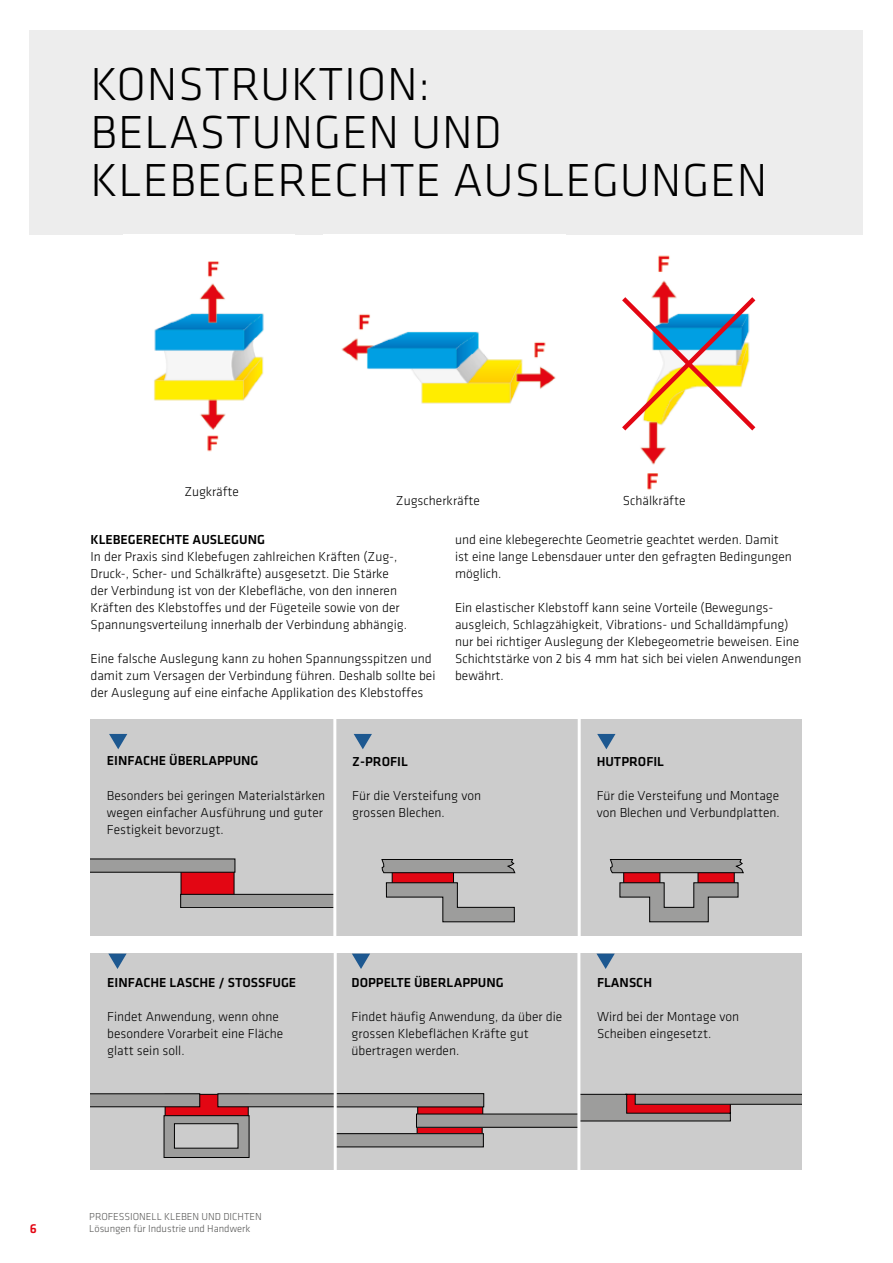
<style>
.page{position:relative;width:893px;height:1263px;background:#fff}
.page>*{position:absolute;margin:0;border:0;box-sizing:border-box;transform-origin:0 0}
.t1{font:300 48px/48px "Klavika";letter-spacing:.015em;color:#000}
.t2{font:300 13.5px/17px "Klavika";color:#000}
.t3{font:500 13.5px "Klavika";color:#000}
.t4{font:500 13.5px "Klavika";color:#e30613}
.t5{font:300 10.5px/12.6px "Klavika";color:#575756}
</style>
<div class="page">
<div style="left:30px;top:30px;width:833px;height:204px;background:#ededed"></div>
<div style="left:91px;top:719px;width:711px;height:217px;background:#ccc"></div>
<div style="left:91px;top:953px;width:711px;height:217px;background:#ccc"></div>
<img style="left:154px;top:261px;width:110px;height:191px">
<img style="left:341px;top:314px;width:215px;height:90px">
<img style="left:640px;top:255px;width:33px;height:235px">
<svg style="left:622px;top:292px;width:134px;height:143px"></svg>
<div style="left:181px;top:868px;width:53px;height:29px;background:#e30613"></div>
<svg style="left:180px;top:894px;width:153px;height:14px;background:#888887"></svg>
<svg style="left:91px;top:859px;width:145px;height:14px;background:#8c8b8a"></svg>
<div style="left:392px;top:871px;width:62px;height:13px;background:#e30613;border:1px solid #000"></div>
<svg style="left:385px;top:882px;width:130px;height:40px"></svg>
<svg style="left:381px;top:859px;width:134px;height:14px;background:#888786"></svg>
<svg style="left:91px;top:1093px;width:711px;height:65px"></svg>
<div style="left:698px;top:871px;width:37px;height:13px;background:#e30613;border:1px solid #000"></div>
<div style="left:623px;top:871px;width:37px;height:13px;background:#e30613;border:1px solid #000"></div>
<svg style="left:610px;top:859px;width:134px;height:14px;background:#878786"></svg>
<svg style="left:619px;top:882px;width:120px;height:40px"></svg>
<hr style="left:333px;top:712px;width:3px;height:231px;background:#fff">
<hr style="left:578px;top:712px;width:3px;height:230px;background:#fff">
<hr style="left:334px;top:946px;width:3px;height:242px;background:#fff">
<hr style="left:577px;top:946px;width:3px;height:251px;background:#fff">
<svg style="left:109px;top:734px;width:18px;height:15px"></svg>
<svg style="left:354px;top:734px;width:18px;height:15px"></svg>
<svg style="left:597px;top:734px;width:18px;height:15px"></svg>
<svg style="left:108px;top:954px;width:19px;height:15px"></svg>
<svg style="left:352px;top:954px;width:18px;height:15px"></svg>
<svg style="left:596px;top:954px;width:19px;height:15px"></svg>
<h1 class="t1" style="left:91px;top:60px;width:678px">KONSTRUKTION:<br>BELASTUNGEN UND<br>KLEBEGERECHTE AUSLEGUNGEN</h1>
<p class="t2" style="left:184px;top:483px;width:56px">Zugkräfte</p>
<p class="t2" style="left:396px;top:492px;width:86px">Zugscherkräfte</p>
<p class="t2" style="left:623px;top:492px;width:64px">Schälkräfte</p>
<p class="t3" style="left:91px;top:531px;width:176px">KLEBEGERECHTE AUSLEGUNG</p>
<p class="t2" style="left:91px;top:548px;width:318px">In der Praxis sind Klebefugen zahlreichen Kräften (Zug-, Druck-, Scher- und Schälkräfte) ausgesetzt. Die Stärke der Verbindung ist von der Klebefläche, von den inneren Kräften des Klebstoffes und der Fügeteile sowie von der Spannungsverteilung innerhalb der Verbindung abhängig.</p>
<p class="t2" style="left:91px;top:650px;width:346px">Eine falsche Auslegung kann zu hohen Spannungsspitzen und damit zum Versagen der Verbindung führen. Deshalb sollte bei der Auslegung auf eine einfache Applikation des Klebstoffes</p>
<p class="t2" style="left:455px;top:531px;width:338px">und eine klebegerechte Geometrie geachtet werden. Damit ist eine lange Lebensdauer unter den gefragten Bedingungen möglich.</p>
<p class="t2" style="left:455px;top:599px;width:348px">Ein elastischer Klebstoff kann seine Vorteile (Bewegungs&shy;ausgleich, Schlagzähigkeit, Vibrations- und Schalldämpfung) nur bei richtiger Auslegung der Klebegeometrie beweisen. Eine Schichtstärke von 2 bis 4 mm hat sich bei vielen Anwendungen bewährt.</p>
<p class="t3" style="left:107px;top:752px;width:153px">EINFACHE ÜBERLAPPUNG</p>
<p class="t2" style="left:107px;top:786px;width:220px">Besonders bei geringen Materialstärken wegen einfacher Ausführung und guter<br>Festigkeit bevorzugt.</p>
<p class="t3" style="left:352px;top:752px;width:57px">Z-PROFIL</p>
<p class="t2" style="left:352px;top:786px;width:130px">Für die Versteifung von grossen Blechen.</p>
<p class="t3" style="left:597px;top:752px;width:69px">HUTPROFIL</p>
<p class="t2" style="left:597px;top:786px;width:185px">Für die Versteifung und Montage von Blechen und Verbundplatten.</p>
<p class="t3" style="left:107px;top:973px;width:190px">EINFACHE LASCHE / STOSSFUGE</p>
<p class="t2" style="left:107px;top:1007px;width:178px">Findet Anwendung, wenn ohne besondere Vorarbeit eine Fläche glatt sein soll.</p>
<p class="t3" style="left:352px;top:973px;width:154px">DOPPELTE ÜBERLAPPUNG</p>
<p class="t2" style="left:352px;top:1007px;width:212px">Findet häufig Anwendung, da über die grossen Klebeflächen Kräfte gut übertragen werden.</p>
<p class="t3" style="left:597px;top:973px;width:57px">FLANSCH</p>
<p class="t2" style="left:597px;top:1007px;width:144px">Wird bei der Montage von<br>Scheiben eingesetzt.</p>
<p class="t4" style="left:30px;top:1219px;width:9px">6</p>
<p class="t5" style="left:89px;top:1210px;width:174px">PROFESSIONELL KLEBEN UND DICHTEN<br>Lösungen für Industrie und Handwerk</p>
</div>
